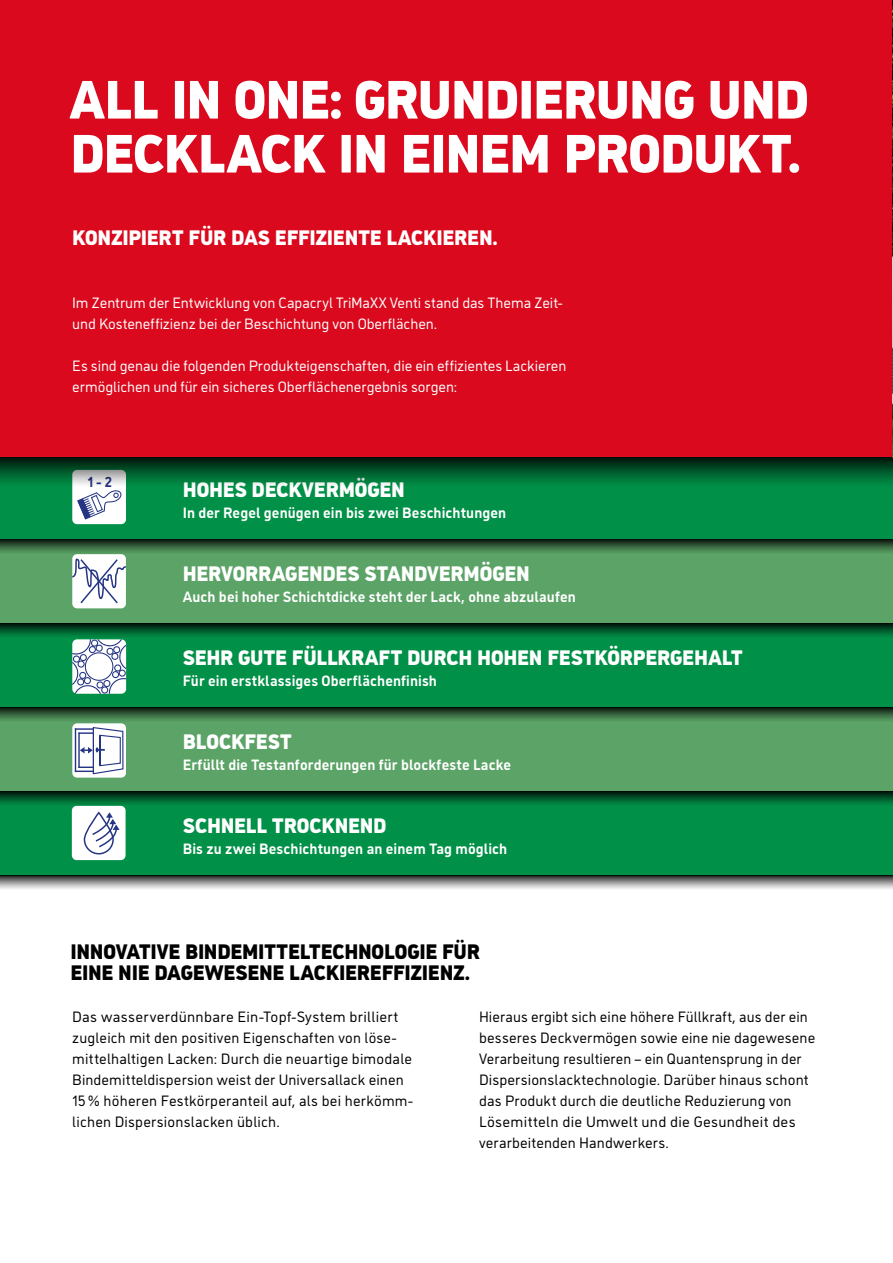
<style>
.page{position:relative;width:893px;height:1263px;background:#fff}
.page>*{position:absolute;margin:0;border:0;box-sizing:border-box;transform-origin:0 0}
.t1{font:900 54px/54px "CAP Elephant";letter-spacing:-.02em;color:#fff}
.t2{font:900 21px "CAP Elephant";letter-spacing:-.01em;color:#fff}
.t3{font:900 21px/21px "CAP Elephant";letter-spacing:-.015em;color:#000}
.t4{font:15px/21px "CAP Elephant";letter-spacing:.01em;color:#000}
.t5{font:15px/21px "CAP Elephant";letter-spacing:-.005em;color:#fff}
.t6{font:700 15px "CAP Elephant";letter-spacing:.005em;color:#fff}
.t7{font:700 14.55px "CAP Elephant";color:#253483}
</style>
<div class="page">
<div style="left:0;top:457px;width:893px;height:82px;background:#009047"></div>
<div style="left:0;top:623px;width:893px;height:84px;background:#009047"></div>
<div style="left:0;top:539px;width:893px;height:84px;background:#5ba366"></div>
<div style="left:0;top:707px;width:893px;height:84px;background:#5ba366"></div>
<div style="left:0;top:791px;width:893px;height:84px;background:#009047"></div>
<svg style="left:0;top:623px;width:893px;height:13px"></svg>
<svg style="left:0;top:539px;width:893px;height:14px"></svg>
<svg style="left:0;top:707px;width:893px;height:14px"></svg>
<svg style="left:0;top:791px;width:893px;height:15px"></svg>
<svg style="left:0;top:875px;width:893px;height:14px"></svg>
<div style="left:72px;top:470px;width:54px;height:54px;background:#fff;border-radius:5px"></div>
<svg style="left:77px;top:490px;width:45px;height:30px"></svg>
<div style="left:72px;top:806px;width:54px;height:54px;background:#fff;border-radius:5px"></div>
<div style="left:84px;top:812px;width:30px;height:42px;border:2px solid #253483;border-radius:14px"></div>
<svg style="left:91px;top:812px;width:29px;height:36px"></svg>
<div style="left:72px;top:723px;width:54px;height:55px;background:#fff;border-radius:5px"></div>
<svg style="left:75px;top:727px;width:49px;height:48px"></svg>
<svg style="left:72px;top:639px;width:54px;height:55px"></svg>
<div style="left:73px;top:655px;width:7px;height:8px;border:1px solid #253483;border-radius:3px"></div>
<div style="left:79px;top:654px;width:8px;height:7px;border:1px solid #253483;border-radius:3px"></div>
<div style="left:77px;top:660px;width:8px;height:8px;border:1px solid #253483;border-radius:3px"></div>
<div style="left:0;top:0;width:893px;height:457px;background:#da091d"></div>
<div style="left:72px;top:554px;width:54px;height:54px;background:#fff;border-radius:5px"></div>
<svg style="left:72px;top:558px;width:54px;height:47px"></svg>
<svg style="left:0;top:457px;width:893px;height:30px"></svg>
<img style="left:892px;top:0;width:1px;height:457px">
<h1 class="t1" style="left:69px;top:73px;width:741px">ALL IN ONE: GRUNDIERUNG UND<br>DECKLACK IN EINEM PRODUKT.</h1>
<h2 class="t2" style="left:72px;top:225px;width:427px">KONZIPIERT FÜR DAS EFFIZIENTE LACKIEREN.</h2>
<p class="t5" style="left:72px;top:292px;width:492px">Im Zentrum der Entwicklung von Capacryl TriMaXX Venti stand das Thema Zeit&shy;und Kosteneffizienz bei der Beschichtung von Oberflächen.</p>
<p class="t5" style="left:72px;top:355px;width:496px">Es sind genau die folgenden Produkteigenschaften, die ein effizientes Lackieren ermöglichen und für ein sicheres Oberflächenergebnis sorgen:</p>
<p class="t7" style="left:87px;top:473px;width:26px">1 - 2</p>
<h2 class="t2" style="left:183px;top:477px;width:224px">HOHES DECKVERMÖGEN</h2>
<p class="t6" style="left:183px;top:504px;width:325px">In der Regel genügen ein bis zwei Beschichtungen</p>
<h2 class="t2" style="left:183px;top:561px;width:349px">HERVORRAGENDES STANDVERMÖGEN</h2>
<p class="t6" style="left:183px;top:588px;width:395px">Auch bei hoher Schichtdicke steht der Lack, ohne abzulaufen</p>
<h2 class="t2" style="left:183px;top:645px;width:562px">SEHR GUTE FÜLLKRAFT DURCH HOHEN FESTKÖRPERGEHALT</h2>
<p class="t6" style="left:183px;top:672px;width:256px">Für ein erstklassiges Oberflächenfinish</p>
<h2 class="t2" style="left:183px;top:729px;width:111px">BLOCKFEST</h2>
<p class="t6" style="left:183px;top:756px;width:330px">Erfüllt die Testanforderungen für blockfeste Lacke</p>
<h2 class="t2" style="left:183px;top:813px;width:205px">SCHNELL TROCKNEND</h2>
<p class="t6" style="left:183px;top:840px;width:326px">Bis zu zwei Beschichtungen an einem Tag möglich</p>
<h2 class="t3" style="left:71px;top:941px;width:411px">INNOVATIVE BINDEMITTELTECHNOLOGIE FÜR<br>EINE NIE DAGEWESENE LACKIEREFFIZIENZ.</h2>
<p class="t4" style="left:479px;top:1006px;width:338px">Hieraus ergibt sich eine höhere Füllkraft, aus der ein besseres Deckvermögen sowie eine nie dagewesene Verarbeitung resultieren – ein Quantensprung in der Dispersionslacktechnologie. Darüber hinaus schont das Produkt durch die deutliche Reduzierung von Lösemitteln die Umwelt und die Gesundheit des verarbeitenden Handwerkers.</p>
<p class="t4" style="left:72px;top:1006px;width:342px">Das wasserverdünnbare Ein-Topf-System brilliert zugleich mit den positiven Eigenschaften von löse&shy;mittelhaltigen Lacken: Durch die neuartige bimodale Bindemitteldispersion weist der Universallack einen 15 % höheren Festkörperanteil auf, als bei herkömm&shy;lichen Dispersionslacken üblich.</p>
</div>
